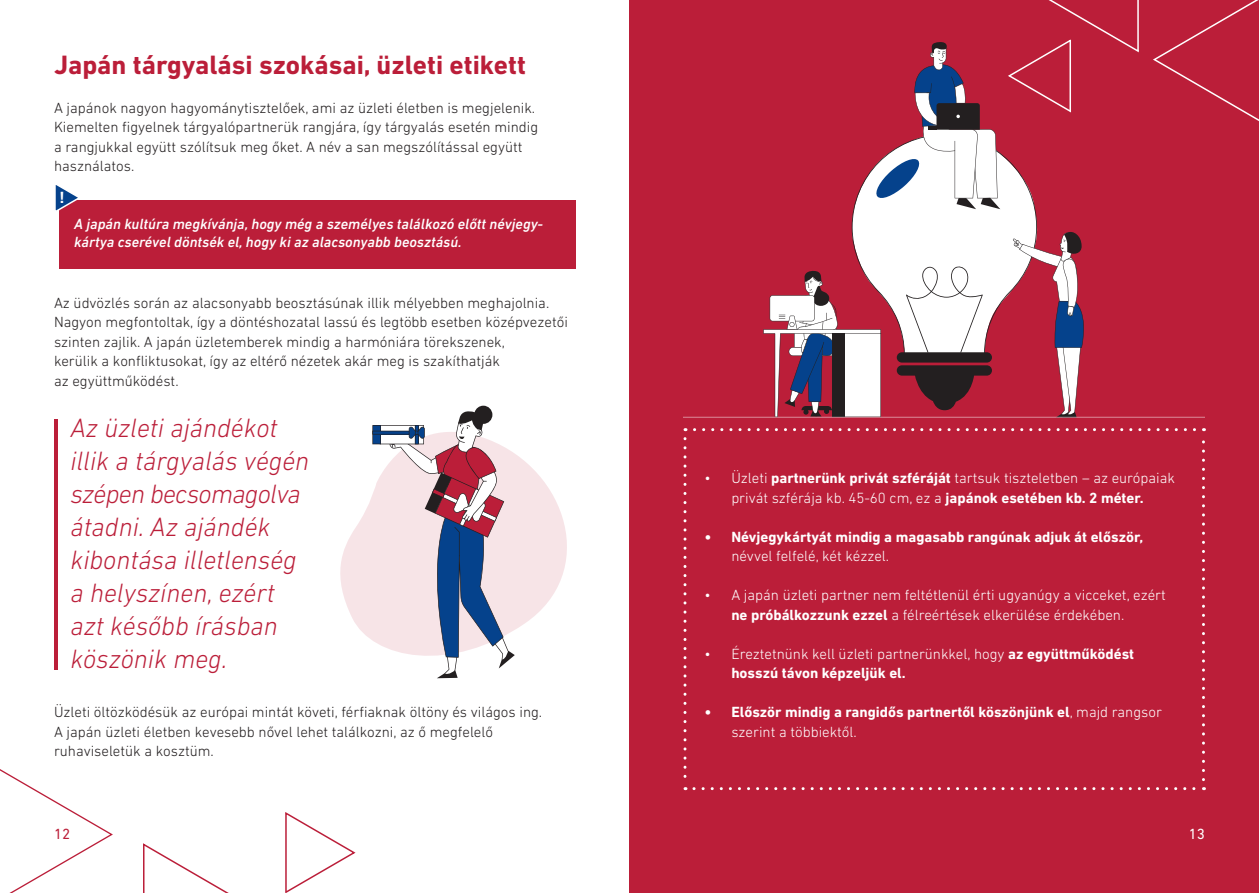
<style>
.page{position:relative;width:1259px;height:893px;background:#fff}
.page>*{position:absolute;margin:0;border:0;box-sizing:border-box;transform-origin:0 0}
.t1{font:italic 300 27px/33px "DIN Next LT Pro";color:#bb1e39}
.t2{font:700 27px "DIN Next LT Pro";color:#bb1e39}
.t3{font:700 16.5px "DIN Next LT Pro";color:#fff}
.t4{font:300 15px/19.5px "DIN Next LT Pro";color:#231f20}
.t5{font:300 15px/19.5px "DIN Next LT Pro";color:#fff}
.t6{font:700 15px/19.5px "DIN Next LT Pro";color:#fff}
.t7{font:italic 500 15px/18px "DIN Next LT Pro";color:#fff}
.t8{font:15px "DIN Next LT Pro";color:#bb1e39}
.t9{font:15px "DIN Next LT Pro";color:#fff}
.s1{font-weight:700}
.s2{font-weight:300}
</style>
<div class="page">
<svg style="left:143px;top:843px;width:86px;height:50px"></svg>
<svg style="left:285px;top:812px;width:71px;height:81px"></svg>
<svg style="left:0;top:769px;width:113px;height:124px"></svg>
<div style="left:629px;top:0;width:630px;height:893px;background:#bb1e39"></div>
<div style="left:59px;top:200px;width:517px;height:68px;background:#bb1e39"></div>
<svg style="left:55px;top:185px;width:23px;height:26px"></svg>
<hr style="left:54px;top:419px;width:3px;height:250px;background:#bb1e39">
<svg style="left:683px;top:439px;width:3px;height:351px"></svg>
<svg style="left:694px;top:787px;width:510px;height:3px"></svg>
<svg style="left:1202px;top:428px;width:3px;height:352px"></svg>
<svg style="left:685px;top:428px;width:509px;height:3px"></svg>
<svg style="left:340px;top:454px;width:227px;height:186px;fill:#f7e4e7"></svg>
<svg style="left:372px;top:406px;width:143px;height:272px"></svg>
<svg style="left:683px;top:0;width:576px;height:418px"></svg>
<p class="t2" style="left:54px;top:49px;width:473px">Japán tárgyalási szokásai, üzleti etikett</p>
<p class="t4" style="left:54px;top:97px;width:482px">A japánok nagyon hagyománytisztelőek, ami az üzleti életben is megjelenik.</p>
<p class="t4" style="left:54px;top:117px;width:486px">Kiemelten figyelnek tárgyalópartnerük rangjára, így tárgyalás esetén mindig</p>
<p class="t4" style="left:54px;top:136px;width:470px">a rangjukkal együtt szólítsuk meg őket. A név a san megszólítással együtt</p>
<p class="t4" style="left:54px;top:156px;width:82px">használatos.</p>
<p class="t3" style="left:59px;top:188px;width:7px">!</p>
<p class="t7" style="left:74px;top:214px;width:470px">A japán kultúra megkívánja, hogy még a személyes találkozó előtt névjegy&shy;kártya cserével döntsék el, hogy ki az alacsonyabb beosztású.</p>
<p class="t4" style="left:54px;top:292px;width:515px">Az üdvözlés során az alacsonyabb beosztásúnak illik mélyebben meghajolnia.<br>Nagyon megfontoltak, így a döntéshozatal lassú és legtöbb esetben középvezetői szinten zajlik. A japán üzletemberek mindig a harmóniára törekszenek,</p>
<p class="t4" style="left:54px;top:351px;width:447px">kerülik a konfliktusokat, így az eltérő nézetek akár meg is szakíthatják</p>
<p class="t4" style="left:54px;top:370px;width:126px">az együttműködést.</p>
<p class="t1" style="left:70px;top:411px;width:240px">Az üzleti ajándékot illik a tárgyalás végén szépen becsomagolva átadni. Az ajándék kibontása illetlenség a helyszínen, ezért</p>
<p class="t1" style="left:70px;top:609px;width:209px">azt később írásban köszönik meg.</p>
<p class="t4" style="left:54px;top:702px;width:490px">Üzleti öltözködésük az európai mintát követi, férfiaknak öltöny és világos ing.</p>
<p class="t4" style="left:54px;top:721px;width:440px">A japán üzleti életben kevesebb nővel lehet találkozni, az ő megfelelő</p>
<p class="t4" style="left:54px;top:741px;width:161px">ruhaviseletük a kosztüm.</p>
<p class="t5" style="left:704px;top:468px;width:472px;text-align:center">• Üzleti <span class="s1">partnerünk privát szféráját</span> tartsuk tiszteletben – az európaiak privát szférája kb. 45-60 cm, ez a <span class="s1">japánok esetében kb. 2 méter.</span></p>
<p class="t6" style="left:731px;top:527px;width:413px;text-indent:-27px">• Névjegykártyát mindig a magasabb rangúnak adjuk át először, <span class="s2">névvel felfelé, két kézzel.</span></p>
<p class="t5" style="left:731px;top:585px;width:436px;text-indent:-27px">• A japán üzleti partner nem feltétlenül érti ugyanúgy a vicceket, ezért <span class="s1">ne próbálkozzunk ezzel</span> a félreértések elkerülése érdekében.</p>
<p class="t5" style="left:731px;top:643px;width:404px;text-indent:-27px">• Éreztetnünk kell üzleti partnerünkkel, hogy <span class="s1">az együttműködést hosszú távon képzeljük el.</span></p>
<p class="t6" style="left:731px;top:702px;width:432px;text-indent:-27px">• Először mindig a rangidős partnertől köszönjünk el<span class="s2">, majd rangsor szerint a többiektől.</span></p>
<p class="t8" style="left:54px;top:825px;width:18px">12</p>
<p class="t9" style="left:1188px;top:825px;width:18px">13</p>
</div>
